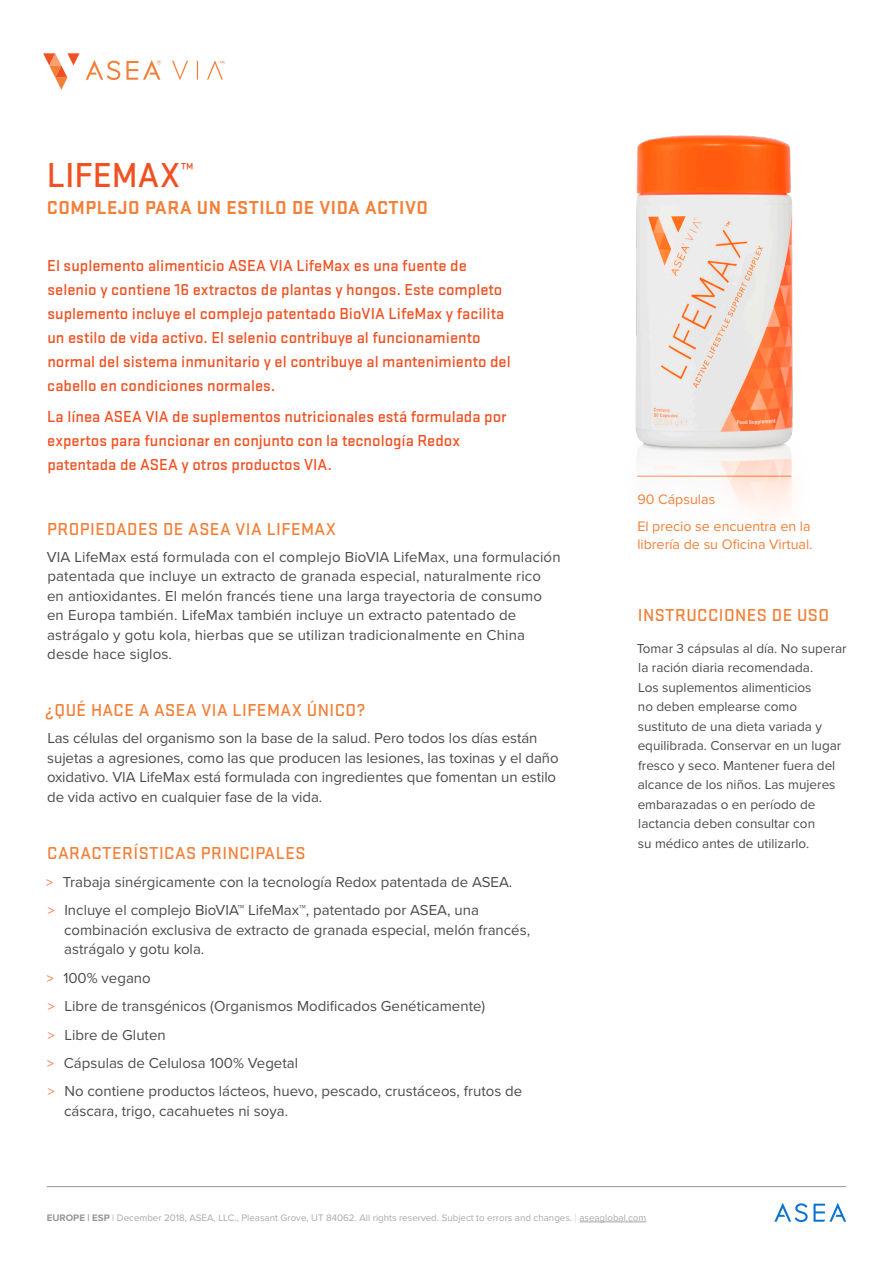
<style>
.page{position:relative;width:893px;height:1263px;background:#fff}
.page>*{position:absolute;margin:0;border:0;box-sizing:border-box;transform-origin:0 0}
.Body_Copy{font:500 36px "Stratum 2";color:#f15122}
.t1{font:700 19.5px "Stratum 2";letter-spacing:.025em;color:#f47f37}
.t2{font:500 18px "Stratum 2";letter-spacing:.025em;color:#f47f37}
.t3{font:500 16.5px/24px "Stratum 2";color:#f15122}
.t4{font:15px/19.5px "Proxima Nova";color:#4b4c4d}
.t5{font:14.25px/18px "Proxima Nova";color:#f47f37}
.Body_Copy-2{font:13.5px/19.5px "Proxima Nova";color:#4b4c4d}
.t6{font:9.75px "Proxima Nova";color:#a8a9ad}
.s1{font-size:13.5px;color:#f26e39}
.s2{font-weight:700;color:#939598}
.s3{font-family:"Apex New";font-weight:300}
</style>
<div class="page">
<svg style="left:774px;top:1203px;width:72px;height:19px"></svg>
<hr style="left:47px;top:1186px;width:799px;height:1px;background:#939598">
<svg style="left:86px;top:60px;width:34px;height:20px"></svg>
<svg style="left:172px;top:61px;width:16px;height:19px"></svg>
<svg style="left:197px;top:61px;width:1px;height:19px"></svg>
<svg style="left:207px;top:61px;width:18px;height:19px"></svg>
<svg style="left:126px;top:60px;width:35px;height:20px"></svg>
<svg style="left:43px;top:53px;width:37px;height:37px"></svg>
<img style="left:635px;top:135px;width:158px;height:380px">
<hr style="left:579px;top:1221px;width:67px;height:1px;background:#a8a9ad">
<p class="Body_Copy" style="left:47px;top:151px;width:149px">LIFEMAX<sup>™</sup></p>
<p class="t1" style="left:47px;top:194px;width:383px">COMPLEJO PARA UN ESTILO DE VIDA ACTIVO</p>
<p class="t3" style="left:47px;top:253px;width:465px">El suplemento alimenticio ASEA VIA LifeMax es una fuente de selenio y contiene 16 extractos de plantas y hongos. Este completo suplemento incluye el complejo patentado BioVIA LifeMax y facilita un estilo de vida activo. El selenio contribuye al funcionamiento normal del sistema inmunitario y el contribuye al mantenimiento del cabello en condiciones normales.</p>
<p class="t3" style="left:47px;top:404px;width:461px">La línea ASEA VIA de suplementos nutricionales está formulada por expertos para funcionar en conjunto con la tecnología Redox patentada de ASEA y otros productos VIA.</p>
<p class="t2" style="left:47px;top:517px;width:290px">PROPIEDADES DE ASEA VIA LIFEMAX</p>
<p class="t4" style="left:47px;top:547px;width:515px">VIA LifeMax está formulada con el complejo BioVIA LifeMax, una formulación patentada que incluye un extracto de granada especial, naturalmente rico en antioxidantes. El melón francés tiene una larga trayectoria de consumo en Europa también. LifeMax también incluye un extracto patentado de astrágalo y gotu kola, hierbas que se utilizan tradicionalmente en China desde hace siglos.</p>
<p class="t2" style="left:45px;top:698px;width:322px">¿QUÉ HACE A ASEA VIA LIFEMAX ÚNICO?</p>
<p class="t4" style="left:47px;top:729px;width:513px">Las células del organismo son la base de la salud. Pero todos los días están sujetas a agresiones, como las que producen las lesiones, las toxinas y el daño oxidativo. VIA LifeMax está formulada con ingredientes que fomentan un estilo de vida activo en cualquier fase de la vida.</p>
<p class="t2" style="left:47px;top:840px;width:260px">CARACTERÍSTICAS PRINCIPALES</p>
<p class="t4" style="left:46px;top:872px;width:468px"><span class="s1">&gt;</span> Trabaja sinérgicamente con la tecnología Redox patentada de ASEA.</p>
<p class="t4" style="left:64px;top:901px;width:468px;text-indent:-16px"><span class="s1">&gt;</span> Incluye el complejo BioVIA™ LifeMax™, patentado por ASEA, una combinación exclusiva de extracto de granada especial, melón francés, astrágalo y gotu kola.</p>
<p class="t4" style="left:47px;top:968px;width:106px"><span class="s1">&gt;</span> 100% vegano</p>
<p class="t4" style="left:48px;top:997px;width:439px"><span class="s1">&gt;</span> Libre de transgénicos (Organismos Modificados Genéticamente)</p>
<p class="t4" style="left:48px;top:1025px;width:119px"><span class="s1">&gt;</span> Libre de Gluten</p>
<p class="t4" style="left:47px;top:1053px;width:252px"><span class="s1">&gt;</span> Cápsulas de Celulosa 100% Vegetal</p>
<p class="t4" style="left:64px;top:1082px;width:460px;text-indent:-16px"><span class="s1">&gt;</span> No contiene productos lácteos, huevo, pescado, crustáceos, frutos de cáscara, trigo, cacahuetes ni soya.</p>
<p class="t5" style="left:637px;top:491px;width:79px">90 Cápsulas</p>
<p class="t5" style="left:637px;top:517px;width:177px">El precio se encuentra en la librería de su Oficina Virtual.</p>
<p class="t2" style="left:638px;top:603px;width:193px">INSTRUCCIONES DE USO</p>
<p class="Body_Copy-2" style="left:637px;top:639px;width:211px">Tomar 3 cápsulas al día. No superar la ración diaria recomendada.<br>Los suplementos alimenticios<br>no deben emplearse como sustituto de una dieta variada y equilibrada. Conservar en un lugar fresco y seco. Mantener fuera del alcance de los niños. Las mujeres embarazadas o en período de lactancia deben consultar con<br>su médico antes de utilizarlo.</p>
<p class="t6" style="left:47px;top:1211px;width:601px"><span class="s2">EUROPE | ESP</span> | December 2018, ASEA, LLC., Pleasant Grove, UT 84062. All rights reserved. Subject to errors and changes. <span class="s3">|</span> aseaglobal.com</p>
</div>
